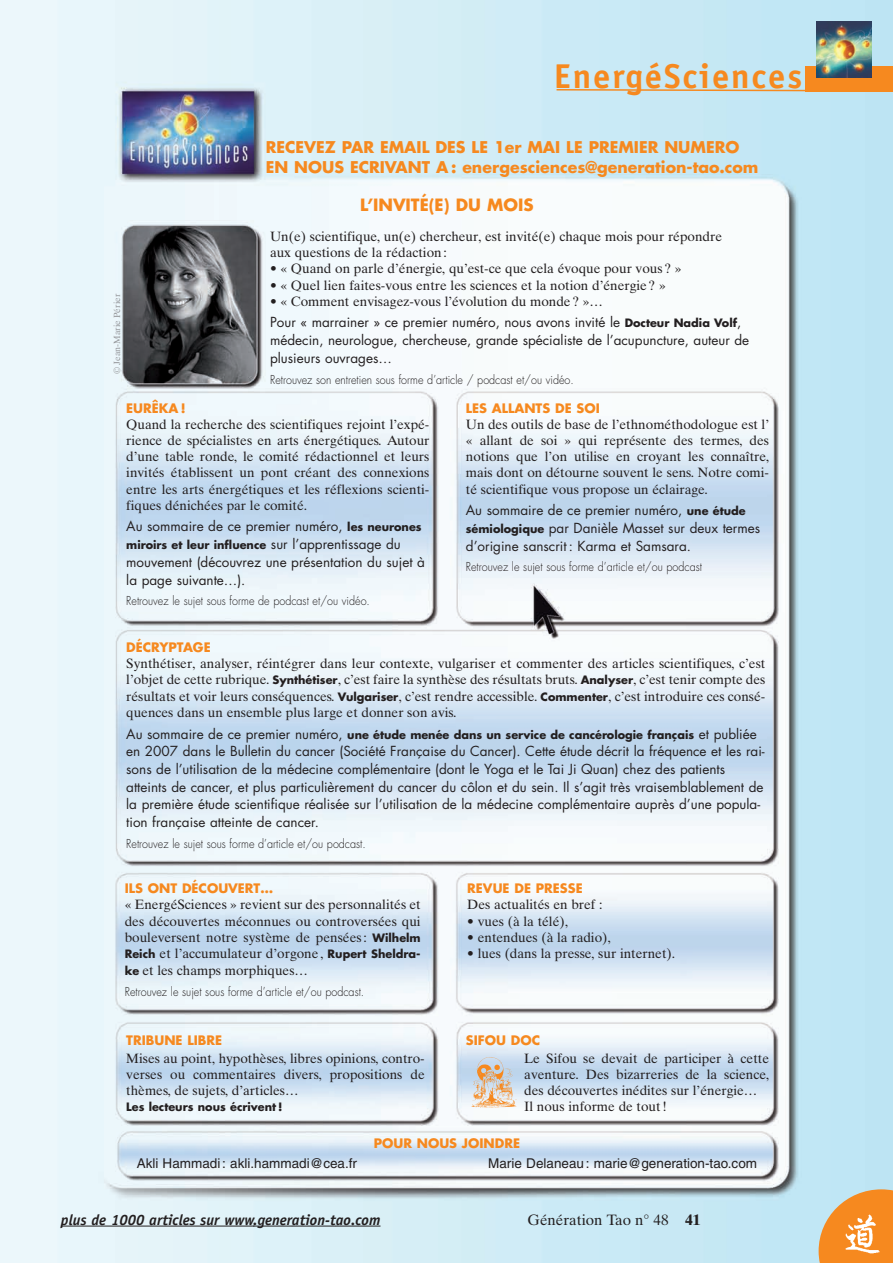
<style>
.page{position:relative;width:893px;height:1263px;background:#fff}
.page>*{position:absolute;margin:0;border:0;box-sizing:border-box;transform-origin:0 0}
.t1{font:700 34.5px "Officina Sans";letter-spacing:.055em;color:#f6891f}
.t2{font:700 16.5px "Futura";color:#f6891f}
.t3{font:700 15.75px/20.5px "Futura";color:#f6891f}
.t4{font:italic 700 15px "Officina Sans";color:#231f20}
.t5{font:15px "Times Ten";color:#231f20}
.t6{font:13.5px/16.2px "Times Ten";color:#231f20;text-align:justify}
.t7{font:13.5px/17.7px "Futura";color:#231f20}
.t8{font:13.5px "Helvetica";color:#231f20}
.t9{font:700 12.75px "Futura";color:#f6891f}
.t10{font:300 12px "Futura";color:#231f20;scale:.9 1}
.t11{font:700 11.25px "Futura";color:#231f20}
.t12{font:9px "Times Ten";color:#939598}
.s1{font-weight:700;font-size:11.25px}
.s2{font-weight:400;font-size:13.5px}
.s3{font-family:"Futura";font-weight:700;font-size:11.25px}
.s4{font-weight:700}
</style>
<div class="page">
<img style="left:0;top:0;width:893px;height:1263px">
<svg style="left:818px;top:1189px;width:75px;height:74px;background:#e99e50"></svg>
<img style="left:844px;top:1212px;width:37px;height:43px">
<hr style="left:61px;top:1225px;width:193px;height:1px;background:#231f20">
<hr style="left:253px;top:1225px;width:39px;height:1px;background:#231f20">
<hr style="left:292px;top:1225px;width:44px;height:1px;background:#231f20">
<hr style="left:336px;top:1225px;width:44px;height:1px;background:#231f20">
<svg style="left:555px;top:88px;width:338px;height:4px"></svg>
<div style="left:805px;top:66px;width:88px;height:25px;background:#f6891f"></div>
<img style="left:816px;top:22px;width:55px;height:55px">
<img style="left:472px;top:1057px;width:45px;height:53px">
<h1 class="t1" style="left:554px;top:63px;width:249px">EnergéSciences</h1>
<p class="t3" style="left:266px;top:138px;width:494px">RECEVEZ PAR EMAIL DES LE 1er MAI LE PREMIER NUMERO<br>EN NOUS ECRIVANT A : energesciences@generation-tao.com</p>
<p class="t12" style="left:114px;top:374px;width:82px;rotate:-90deg">© Jean-Marie Périer</p>
<p class="t2" style="left:360px;top:197px;width:175px">L’INVITÉ(E) DU MOIS</p>
<p class="t6" style="left:270px;top:230px;width:453px">Un(e) scientifique, un(e) chercheur, est invité(e) chaque mois pour répondre aux questions de la rédaction :</p>
<p class="t6" style="left:270px;top:262px;width:413px">• « Quand on parle d’énergie, qu’est-ce que cela évoque pour vous ? »</p>
<p class="t6" style="left:270px;top:278px;width:397px">• « Quel lien faites-vous entre les sciences et la notion d’énergie ? »</p>
<p class="t6" style="left:270px;top:294px;width:334px">• « Comment envisagez-vous l’évolution du monde ? »…</p>
<p class="t7" style="left:270px;top:315px;width:481px">Pour « marrainer » ce premier numéro, nous avons invité le <span class="s1">Docteur Nadia Volf</span>, médecin, neurologue, chercheuse, grande spécialiste de l’acupuncture, auteur de plusieurs ouvrages…</p>
<p class="t10" style="left:270px;top:373px;width:339px">Retrouvez son entretien sous forme d’article / podcast et/ou vidéo.</p>
<p class="t9" style="left:126px;top:402px;width:61px">EURÊKA !</p>
<p class="t6" style="left:126px;top:417px;width:305px">Quand la recherche des scientifiques rejoint l’expé&shy;rience de spécialistes en arts énergétiques. Autour d’une table ronde, le comité rédactionnel et leurs invités établissent un pont créant des connexions entre les arts énergétiques et les réflexions scienti&shy;fiques dénichées par le comité.</p>
<p class="t7" style="left:126px;top:519px;width:297px">Au sommaire de ce premier numéro, <span class="s1">les neurones</span></p>
<p class="t11" style="left:126px;top:540px;width:276px">miroirs et leur influence <span class="s2">sur l’apprentissage du</span></p>
<p class="t7" style="left:126px;top:554px;width:300px">mouvement (découvrez une présentation du sujet à la page suivante…).</p>
<p class="t10" style="left:126px;top:595px;width:272px">Retrouvez le sujet sous forme de podcast et/ou vidéo.</p>
<p class="t9" style="left:126px;top:641px;width:86px">DÉCRYPTAGE</p>
<p class="t6" style="left:126px;top:657px;width:641px">Synthétiser, analyser, réintégrer dans leur contexte, vulgariser et commenter des articles scientifiques, c’est l’objet de cette rubrique. <span class="s3">Synthétiser</span>, c’est faire la synthèse des résultats bruts. <span class="s3">Analyser</span>, c’est tenir compte des résultats et voir leurs conséquences. <span class="s3">Vulgariser</span>, c’est rendre accessible. <span class="s3">Commenter</span>, c’est introduire ces consé&shy;quences dans un ensemble plus large et donner son avis.</p>
<p class="t11" style="left:126px;top:729px;width:632px"><span class="s2">Au sommaire de ce premier numéro,</span> une étude menée dans un service de cancérologie français <span class="s2">et publiée</span></p>
<p class="t7" style="left:126px;top:743px;width:640px">en 2007 dans le Bulletin du cancer (Société Française du Cancer). Cette étude décrit la fréquence et les rai&shy;sons de l’utilisation de la médecine complémentaire (dont le Yoga et le Tai Ji Quan) chez des patients atteints de cancer, et plus particulièrement du cancer du côlon et du sein. Il s’agit très vraisemblablement de la première étude scientifique réalisée sur l’utilisation de la médecine complémentaire auprès d’une popula&shy;tion française atteinte de cancer.</p>
<p class="t10" style="left:126px;top:838px;width:268px">Retrouvez le sujet sous forme d’article et/ou podcast.</p>
<p class="t9" style="left:466px;top:402px;width:135px">LES ALLANTS DE SOI</p>
<p class="t6" style="left:466px;top:417px;width:305px">Un des outils de base de l’ethnométhodologue est l’ « allant de soi » qui représente des termes, des notions que l’on utilise en croyant les connaître, mais dont on détourne souvent le sens. Notre comi&shy;té scientifique vous propose un éclairage.</p>
<p class="t7" style="left:466px;top:502px;width:296px">Au sommaire de ce premier numéro, <span class="s1">une étude sémiologique</span> par Danièle Masset sur deux termes d’origine sanscrit : Karma et Samsara.</p>
<p class="t10" style="left:466px;top:561px;width:264px">Retrouvez le sujet sous forme d’article et/ou podcast</p>
<p class="t9" style="left:125px;top:883px;width:150px">ILS ONT DÉCOUVERT…</p>
<p class="t6" style="left:125px;top:898px;width:297px">« EnergéSciences » revient sur des personnalités et des découvertes méconnues ou controversées qui bouleversent notre système de pensées : <span class="s3">Wilhelm Reich</span> et l’accumulateur d’orgone , <span class="s3">Rupert Sheldra-</span></p>
<p class="t6" style="left:125px;top:964px;width:185px"><span class="s3">ke</span> et les champs morphiques…</p>
<p class="t10" style="left:125px;top:986px;width:268px">Retrouvez le sujet sous forme d’article et/ou podcast.</p>
<p class="t9" style="left:126px;top:1034px;width:97px">TRIBUNE LIBRE</p>
<p class="t6" style="left:126px;top:1051px;width:300px">Mises au point, hypothèses, libres opinions, contro&shy;verses ou commentaires divers, propositions de thèmes, de sujets, d’articles…</p>
<p class="t11" style="left:126px;top:1101px;width:158px">Les lecteurs nous écrivent !</p>
<p class="t9" style="left:467px;top:883px;width:117px">REVUE DE PRESSE</p>
<p class="t6" style="left:467px;top:898px;width:137px">Des actualités en bref :</p>
<p class="t6" style="left:467px;top:914px;width:102px">• vues (à la télé),</p>
<p class="t6" style="left:467px;top:930px;width:145px">• entendues (à la radio),</p>
<p class="t6" style="left:467px;top:946px;width:209px">• lues (dans la presse, sur internet).</p>
<p class="t9" style="left:466px;top:1034px;width:76px">SIFOU DOC</p>
<p class="t6" style="left:524px;top:1051px;width:246px;text-align:left">Le Sifou se devait de participer à cette aventure. Des bizarreries de la science, des découvertes inédites sur l’énergie… Il nous informe de tout !</p>
<p class="t9" style="left:374px;top:1137px;width:148px">POUR NOUS JOINDRE</p>
<p class="t8" style="left:137px;top:1158px;width:222px">Akli Hammadi : akli.hammadi@cea.fr</p>
<p class="t8" style="left:488px;top:1158px;width:270px">Marie Delaneau : marie@generation-tao.com</p>
<p class="t4" style="left:61px;top:1214px;width:321px">plus de 1000 articles sur www.generation-tao.com</p>
<p class="t5" style="left:527px;top:1214px;width:174px">Génération Tao n° 48 <span class="s4">41</span></p>
</div>
